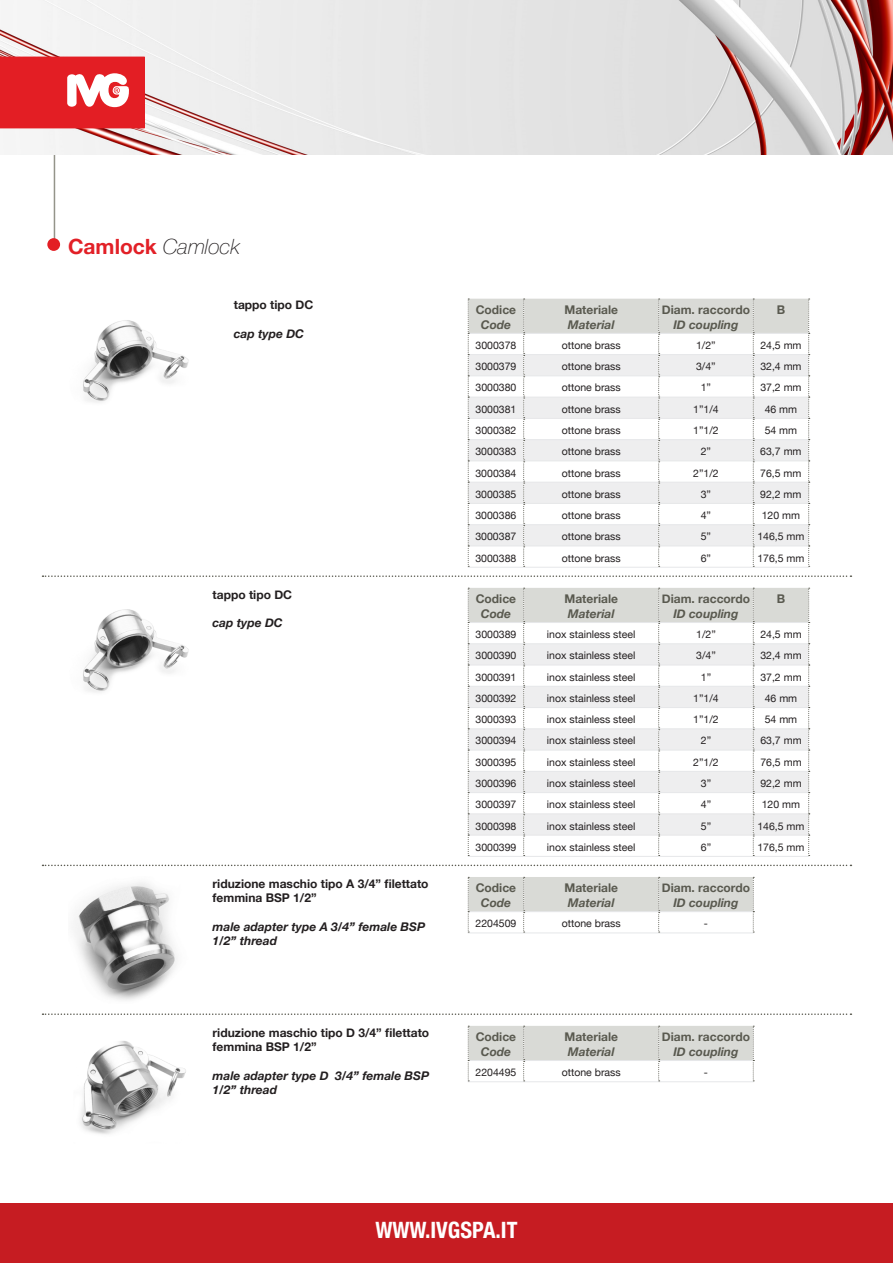
<style>
.page{position:relative;width:893px;height:1263px;background:#fff}
.page>*{position:absolute;margin:0;border:0;box-sizing:border-box;transform-origin:0 0}
.t1{font:700 condensed 22.5px "Helvetica Neue";color:#fff}
.t2{font:700 21px "IVG Helvetica Neue";color:#e22027}
.t3{font:700 12px/14.4px "IVG Helvetica Neue";color:#231f20}
.t4{font:700 12px "IVG Helvetica Neue";color:#59594f}
.t5{font:italic 700 12px/14.4px "IVG Helvetica Neue";color:#231f20}
.t6{font:italic 700 12px "IVG Helvetica Neue";color:#59594f}
.t7{font:10.5px "IVG Helvetica Neue";color:#231f20}
.s1{font-weight:100;font-style:italic;color:#231f20}
</style>
<div class="page">
<hr style="left:54px;top:57px;width:1px;height:187px;background:#94948a">
<div style="left:0;top:1203px;width:893px;height:60px;background:#c61c22"></div>
<div style="left:47px;top:238px;width:13px;height:13px;background:#e31e24;border-radius:50%"></div>
<img style="left:0;top:0;width:893px;height:155px">
<svg style="left:0;top:57px;width:145px;height:71px;background:#e63d42"></svg>
<img style="left:83px;top:320px;width:106px;height:83px">
<hr style="left:468px;top:567px;width:56px;height:1px;background:#e6e7e9">
<hr style="left:524px;top:567px;width:135px;height:1px;background:#e6e7e9">
<hr style="left:659px;top:567px;width:94px;height:1px;background:#e6e7e9">
<hr style="left:753px;top:567px;width:56px;height:1px;background:#e6e7e9">
<svg style="left:468px;top:298px;width:342px;height:269px"></svg>
<img style="left:83px;top:609px;width:106px;height:83px">
<hr style="left:468px;top:856px;width:56px;height:1px;background:#e6e7e9">
<hr style="left:524px;top:856px;width:135px;height:1px;background:#e6e7e9">
<hr style="left:659px;top:856px;width:94px;height:1px;background:#e6e7e9">
<hr style="left:753px;top:856px;width:56px;height:1px;background:#e6e7e9">
<svg style="left:468px;top:587px;width:342px;height:269px"></svg>
<svg style="left:43px;top:575px;width:808px;height:2px"></svg>
<img style="left:75px;top:882px;width:102px;height:118px">
<hr style="left:468px;top:932px;width:56px;height:1px;background:#e6e7e9">
<hr style="left:524px;top:932px;width:135px;height:1px;background:#e6e7e9">
<hr style="left:659px;top:932px;width:95px;height:1px;background:#e6e7e9">
<svg style="left:468px;top:876px;width:286px;height:56px"></svg>
<svg style="left:43px;top:865px;width:808px;height:1px"></svg>
<img style="left:80px;top:1041px;width:106px;height:93px">
<hr style="left:468px;top:1081px;width:56px;height:1px;background:#e6e7e9">
<hr style="left:524px;top:1081px;width:135px;height:1px;background:#e6e7e9">
<hr style="left:659px;top:1081px;width:95px;height:1px;background:#e6e7e9">
<svg style="left:468px;top:1025px;width:286px;height:56px"></svg>
<svg style="left:43px;top:1013px;width:808px;height:2px"></svg>
<h2 class="t2" style="left:68px;top:230px;width:174px">Camlock <span class="s1">Camlock</span></h2>
<p class="t3" style="left:234px;top:298px;width:81px">tappo tipo DC</p>
<p class="t5" style="left:234px;top:327px;width:72px">cap type DC</p>
<p class="t4" style="left:476px;top:300px;width:42px">Codice</p>
<p class="t6" style="left:481px;top:315px;width:32px">Code</p>
<p class="t4" style="left:564px;top:300px;width:55px">Materiale</p>
<p class="t6" style="left:568px;top:315px;width:48px">Material</p>
<p class="t4" style="left:662px;top:300px;width:90px">Diam. raccordo</p>
<p class="t6" style="left:673px;top:315px;width:67px">ID coupling</p>
<p class="t4" style="left:777px;top:300px;width:10px">B</p>
<p class="t7" style="left:475px;top:338px;width:42px">3000378</p>
<p class="t7" style="left:562px;top:338px;width:60px">ottone brass</p>
<p class="t7" style="left:696px;top:338px;width:21px">1/2”</p>
<p class="t7" style="left:760px;top:338px;width:43px">24,5 mm</p>
<p class="t7" style="left:475px;top:359px;width:42px">3000379</p>
<p class="t7" style="left:562px;top:359px;width:60px">ottone brass</p>
<p class="t7" style="left:696px;top:359px;width:21px">3/4”</p>
<p class="t7" style="left:760px;top:359px;width:43px">32,4 mm</p>
<p class="t7" style="left:475px;top:380px;width:42px">3000380</p>
<p class="t7" style="left:562px;top:380px;width:60px">ottone brass</p>
<p class="t7" style="left:701px;top:380px;width:12px">1”</p>
<p class="t7" style="left:760px;top:380px;width:43px">37,2 mm</p>
<p class="t7" style="left:475px;top:401px;width:42px">3000381</p>
<p class="t7" style="left:562px;top:401px;width:60px">ottone brass</p>
<p class="t7" style="left:693px;top:401px;width:27px">1”1/4</p>
<p class="t7" style="left:765px;top:401px;width:34px">46 mm</p>
<p class="t7" style="left:475px;top:423px;width:42px">3000382</p>
<p class="t7" style="left:562px;top:423px;width:60px">ottone brass</p>
<p class="t7" style="left:693px;top:423px;width:27px">1”1/2</p>
<p class="t7" style="left:765px;top:423px;width:34px">54 mm</p>
<p class="t7" style="left:475px;top:444px;width:42px">3000383</p>
<p class="t7" style="left:562px;top:444px;width:60px">ottone brass</p>
<p class="t7" style="left:701px;top:444px;width:12px">2”</p>
<p class="t7" style="left:760px;top:444px;width:43px">63,7 mm</p>
<p class="t7" style="left:475px;top:465px;width:42px">3000384</p>
<p class="t7" style="left:562px;top:465px;width:60px">ottone brass</p>
<p class="t7" style="left:693px;top:465px;width:27px">2”1/2</p>
<p class="t7" style="left:760px;top:465px;width:43px">76,5 mm</p>
<p class="t7" style="left:475px;top:486px;width:42px">3000385</p>
<p class="t7" style="left:562px;top:486px;width:60px">ottone brass</p>
<p class="t7" style="left:701px;top:486px;width:12px">3”</p>
<p class="t7" style="left:760px;top:486px;width:43px">92,2 mm</p>
<p class="t7" style="left:475px;top:508px;width:42px">3000386</p>
<p class="t7" style="left:562px;top:508px;width:60px">ottone brass</p>
<p class="t7" style="left:701px;top:508px;width:12px">4”</p>
<p class="t7" style="left:762px;top:508px;width:40px">120 mm</p>
<p class="t7" style="left:475px;top:529px;width:42px">3000387</p>
<p class="t7" style="left:562px;top:529px;width:60px">ottone brass</p>
<p class="t7" style="left:701px;top:529px;width:12px">5”</p>
<p class="t7" style="left:757px;top:529px;width:49px">146,5 mm</p>
<p class="t7" style="left:475px;top:550px;width:42px">3000388</p>
<p class="t7" style="left:562px;top:550px;width:60px">ottone brass</p>
<p class="t7" style="left:701px;top:550px;width:12px">6”</p>
<p class="t7" style="left:757px;top:550px;width:49px">176,5 mm</p>
<p class="t3" style="left:213px;top:587px;width:81px">tappo tipo DC</p>
<p class="t5" style="left:213px;top:616px;width:72px">cap type DC</p>
<p class="t4" style="left:476px;top:589px;width:42px">Codice</p>
<p class="t6" style="left:481px;top:604px;width:32px">Code</p>
<p class="t4" style="left:564px;top:589px;width:55px">Materiale</p>
<p class="t6" style="left:568px;top:604px;width:48px">Material</p>
<p class="t4" style="left:662px;top:589px;width:90px">Diam. raccordo</p>
<p class="t6" style="left:673px;top:604px;width:67px">ID coupling</p>
<p class="t4" style="left:777px;top:589px;width:10px">B</p>
<p class="t7" style="left:475px;top:627px;width:42px">3000389</p>
<p class="t7" style="left:547px;top:627px;width:90px">inox stainless steel</p>
<p class="t7" style="left:696px;top:627px;width:21px">1/2”</p>
<p class="t7" style="left:760px;top:627px;width:43px">24,5 mm</p>
<p class="t7" style="left:475px;top:648px;width:42px">3000390</p>
<p class="t7" style="left:547px;top:648px;width:90px">inox stainless steel</p>
<p class="t7" style="left:696px;top:648px;width:21px">3/4”</p>
<p class="t7" style="left:760px;top:648px;width:43px">32,4 mm</p>
<p class="t7" style="left:475px;top:669px;width:42px">3000391</p>
<p class="t7" style="left:547px;top:669px;width:90px">inox stainless steel</p>
<p class="t7" style="left:701px;top:669px;width:12px">1”</p>
<p class="t7" style="left:760px;top:669px;width:43px">37,2 mm</p>
<p class="t7" style="left:475px;top:691px;width:42px">3000392</p>
<p class="t7" style="left:547px;top:691px;width:90px">inox stainless steel</p>
<p class="t7" style="left:693px;top:691px;width:27px">1”1/4</p>
<p class="t7" style="left:765px;top:691px;width:34px">46 mm</p>
<p class="t7" style="left:475px;top:712px;width:42px">3000393</p>
<p class="t7" style="left:547px;top:712px;width:90px">inox stainless steel</p>
<p class="t7" style="left:693px;top:712px;width:27px">1”1/2</p>
<p class="t7" style="left:765px;top:712px;width:34px">54 mm</p>
<p class="t7" style="left:475px;top:733px;width:42px">3000394</p>
<p class="t7" style="left:547px;top:733px;width:90px">inox stainless steel</p>
<p class="t7" style="left:701px;top:733px;width:12px">2”</p>
<p class="t7" style="left:760px;top:733px;width:43px">63,7 mm</p>
<p class="t7" style="left:475px;top:754px;width:42px">3000395</p>
<p class="t7" style="left:547px;top:754px;width:90px">inox stainless steel</p>
<p class="t7" style="left:693px;top:754px;width:27px">2”1/2</p>
<p class="t7" style="left:760px;top:754px;width:43px">76,5 mm</p>
<p class="t7" style="left:475px;top:776px;width:42px">3000396</p>
<p class="t7" style="left:547px;top:776px;width:90px">inox stainless steel</p>
<p class="t7" style="left:701px;top:776px;width:12px">3”</p>
<p class="t7" style="left:760px;top:776px;width:43px">92,2 mm</p>
<p class="t7" style="left:475px;top:797px;width:42px">3000397</p>
<p class="t7" style="left:547px;top:797px;width:90px">inox stainless steel</p>
<p class="t7" style="left:701px;top:797px;width:12px">4”</p>
<p class="t7" style="left:762px;top:797px;width:40px">120 mm</p>
<p class="t7" style="left:475px;top:818px;width:42px">3000398</p>
<p class="t7" style="left:547px;top:818px;width:90px">inox stainless steel</p>
<p class="t7" style="left:701px;top:818px;width:12px">5”</p>
<p class="t7" style="left:757px;top:818px;width:49px">146,5 mm</p>
<p class="t7" style="left:475px;top:839px;width:42px">3000399</p>
<p class="t7" style="left:547px;top:839px;width:90px">inox stainless steel</p>
<p class="t7" style="left:701px;top:839px;width:12px">6”</p>
<p class="t7" style="left:757px;top:839px;width:49px">176,5 mm</p>
<p class="t3" style="left:213px;top:876px;width:217px">riduzione maschio tipo A 3/4” filettato femmina BSP 1/2”</p>
<p class="t5" style="left:213px;top:920px;width:214px">male adapter type A 3/4” female BSP<br>1/2” thread</p>
<p class="t4" style="left:476px;top:879px;width:42px">Codice</p>
<p class="t6" style="left:481px;top:894px;width:32px">Code</p>
<p class="t4" style="left:564px;top:879px;width:55px">Materiale</p>
<p class="t6" style="left:568px;top:894px;width:48px">Material</p>
<p class="t4" style="left:662px;top:879px;width:90px">Diam. raccordo</p>
<p class="t6" style="left:673px;top:894px;width:67px">ID coupling</p>
<p class="t7" style="left:475px;top:916px;width:42px">2204509</p>
<p class="t7" style="left:562px;top:916px;width:60px">ottone brass</p>
<p class="t7" style="left:704px;top:916px;width:6px">-</p>
<p class="t3" style="left:213px;top:1025px;width:218px">riduzione maschio tipo D 3/4” filettato femmina BSP 1/2”</p>
<p class="t5" style="left:213px;top:1068px;width:218px">male adapter type D 3/4” female BSP<br>1/2” thread</p>
<p class="t4" style="left:476px;top:1027px;width:42px">Codice</p>
<p class="t6" style="left:481px;top:1042px;width:32px">Code</p>
<p class="t4" style="left:564px;top:1027px;width:55px">Materiale</p>
<p class="t6" style="left:568px;top:1042px;width:48px">Material</p>
<p class="t4" style="left:662px;top:1027px;width:90px">Diam. raccordo</p>
<p class="t6" style="left:673px;top:1042px;width:67px">ID coupling</p>
<p class="t7" style="left:475px;top:1065px;width:42px">2204495</p>
<p class="t7" style="left:562px;top:1065px;width:60px">ottone brass</p>
<p class="t7" style="left:704px;top:1065px;width:6px">-</p>
<h1 class="t1" style="left:375px;top:1211px;width:144px">WWW.IVGSPA.IT</h1>
</div>
